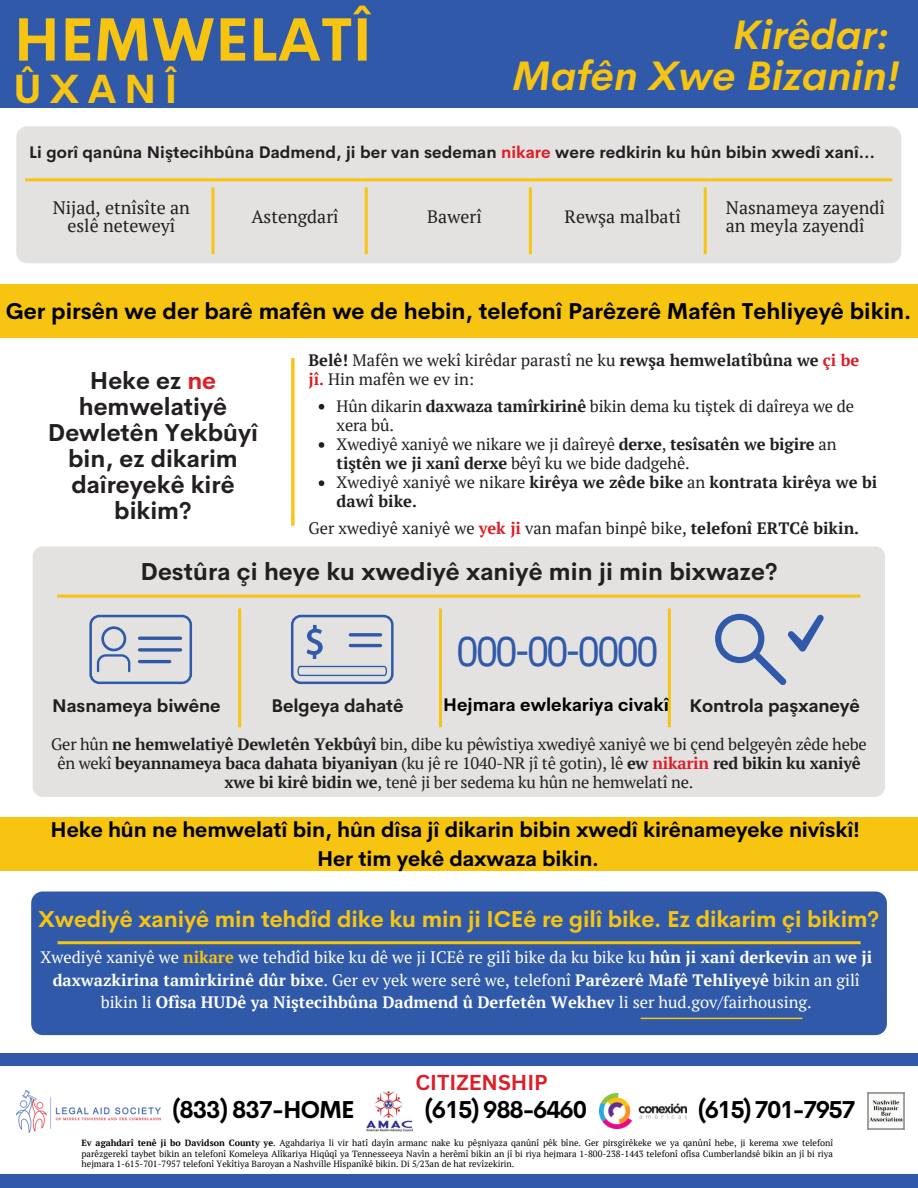
<style>
.page{position:relative;width:918px;height:1188px;background:#fff}
.page>*{position:absolute;margin:0;border:0;box-sizing:border-box;transform-origin:0 0}
.t1{font:700 60px "Cerebri Sans";color:#f7c411}
.t2{font:42px "IBM Plex Sans Cond";letter-spacing:-.075em;color:#305aa9}
.t3{font:italic 700 40.5px "Cerebri Sans";letter-spacing:.005em;color:#f7c411}
.t4{font:700 40.05px "Cerebri Sans";letter-spacing:.19em;color:#f7c411}
.t5{font:700 24px/25.8px "Cerebri Sans";color:#231f20;text-align:center}
.t6{font:700 24px "Cerebri Sans";letter-spacing:-.05em;color:#000}
.t7{font:700 22.5px "Cerebri Sans";color:#000}
.t8{font:700 22.5px "Cerebri Sans";letter-spacing:-.005em;color:#f7c411}
.t9{font:700 21px "Cerebri Sans";letter-spacing:-.005em;color:#000}
.t10{font:700 21px "Canva Sans";color:#dc1f26}
.t11{font:18px/18px "PT Serif";color:#231f20;text-align:center}
.t12{font:700 18px "Cerebri Sans";letter-spacing:-.005em;color:#231f20}
.t13{font:700 18px "Cerebri Sans";color:#000}
.t14{font:16.5px/19.2px "PT Serif";letter-spacing:-.01em;color:#231f20}
.t15{font:16.5px/22.5px "PT Serif";color:#fff;text-align:center}
.t16{font:700 16.5px "Cerebri Sans";letter-spacing:.005em;color:#231f20}
.t17{font:700 16.5px/19.2px "PT Serif";color:#231f20}
.t18{font:9px/10.5px "PT Serif";color:#000;text-align:justify}
.s1{color:#dc1f26}
.s2{font-weight:700}
.s3{font-weight:700;color:#dc1f26}
.s4{font-weight:400}
.s5{font-weight:700;color:#f7c411}
</style>
<div class="page">
<hr style="left:291px;top:358px;width:3px;height:168px;background:#f7c411">
<div style="left:0;top:0;width:918px;height:108px;background:#305aa9"></div>
<div style="left:0;top:284px;width:918px;height:54px;background:#f7c411"></div>
<div style="left:0;top:1053px;width:918px;height:135px;background:#305aa9"></div>
<div style="left:0;top:1066px;width:918px;height:108px;background:#fff"></div>
<div style="left:16px;top:126px;width:885px;height:137px;background:#e3e2e1;border-radius:11px"></div>
<hr style="left:211px;top:187px;width:3px;height:67px;background:#f7c411">
<hr style="left:365px;top:187px;width:3px;height:67px;background:#f7c411">
<hr style="left:529px;top:187px;width:3px;height:67px;background:#f7c411">
<hr style="left:704px;top:187px;width:3px;height:67px;background:#f7c411">
<hr style="left:25px;top:178px;width:867px;height:3px;background:#f7c411">
<div style="left:31px;top:892px;width:856px;height:143px;background:#305aa9;border-radius:11px"></div>
<hr style="left:57px;top:941px;width:804px;height:3px;background:#f7c411">
<hr style="left:641px;top:1018px;width:161px;height:1px;background:#f7c411">
<div style="left:33px;top:546px;width:852px;height:251px;background:#e3e2e1;border-radius:10px"></div>
<hr style="left:57px;top:595px;width:803px;height:3px;background:#f7c411">
<hr style="left:238px;top:608px;width:3px;height:119px;background:#f7c411">
<hr style="left:439px;top:608px;width:3px;height:119px;background:#f7c411">
<hr style="left:668px;top:608px;width:3px;height:119px;background:#f7c411">
<div style="left:89px;top:615px;width:103px;height:69px;border:3px solid #305aa9;border-radius:9px"></div>
<div style="left:101px;top:626px;width:25px;height:25px;border:3px solid #305aa9;border-radius:50%"></div>
<svg style="left:96px;top:654px;width:35px;height:19px"></svg>
<svg style="left:138px;top:637px;width:44px;height:3px"></svg>
<svg style="left:138px;top:648px;width:44px;height:4px"></svg>
<svg style="left:138px;top:660px;width:33px;height:3px"></svg>
<div style="left:291px;top:615px;width:103px;height:69px;border:3px solid #305aa9;border-radius:9px"></div>
<svg style="left:349px;top:644px;width:33px;height:3px"></svg>
<svg style="left:297px;top:665px;width:90px;height:12px"></svg>
<svg style="left:349px;top:633px;width:33px;height:4px"></svg>
<svg style="left:306px;top:625px;width:17px;height:34px"></svg>
<svg style="left:715px;top:614px;width:109px;height:71px"></svg>
<div style="left:0;top:817px;width:918px;height:54px;background:#f7c411"></div>
<svg style="left:319px;top:404px;width:5px;height:6px"></svg>
<svg style="left:319px;top:442px;width:5px;height:6px"></svg>
<svg style="left:319px;top:480px;width:5px;height:6px"></svg>
<img style="left:867px;top:1092px;width:37px;height:38px">
<img style="left:599px;top:1093px;width:87px;height:35px">
<img style="left:17px;top:1090px;width:144px;height:42px">
<img style="left:366px;top:1091px;width:47px;height:41px">
<p class="t1" style="left:14px;top:1px;width:360px">HEMWELATÎ</p>
<p class="t4" style="left:14px;top:63px;width:165px">ÛXANÎ</p>
<p class="t3" style="left:733px;top:9px;width:158px">Kirêdar:</p>
<p class="t3" style="left:513px;top:49px;width:389px">Mafên Xwe Bizanin!</p>
<p class="t16" style="left:29px;top:141px;width:847px">Li gorî qanûna Niştecihbûna Dadmend, ji ber van sedeman <span class="s1">nikare</span> were redkirin ku hûn bibin xwedî xanî…</p>
<p class="t11" style="left:53px;top:199px;width:139px">Nijad, etnîsîte an eslê neteweyî</p>
<p class="t11" style="left:251px;top:207px;width:89px">Astengdarî</p>
<p class="t11" style="left:427px;top:208px;width:56px">Bawerî</p>
<p class="t11" style="left:565px;top:207px;width:118px">Rewşa malbatî</p>
<p class="t11" style="left:726px;top:199px;width:161px;text-align:left">Nasnameya zayendî an meyla zayendî</p>
<p class="t7" style="left:6px;top:296px;width:907px">Ger pirsên we der barê mafên we de hebin, telefonî Parêzerê Mafên Tehliyeyê bikin.</p>
<p class="t5" style="left:48px;top:368px;width:212px">Heke ez <span class="s1">ne </span>hemwelatiyê<br>Dewletên Yekbûyî bin, ez dikarim daîreyekê kirê bikim?</p>
<p class="t14" style="left:309px;top:350px;width:552px"><span class="s2">Belê!</span> Mafên we wekî kirêdar parastî ne ku <span class="s2">rewşa hemwelatîbûna we</span> <span class="s3">çi be jî.</span> Hin mafên we ev in:</p>
<p class="t14" style="left:337px;top:396px;width:519px">Hûn dikarin <span class="s2">daxwaza tamîrkirinê</span> bikin dema ku tiştek di daîreya we de xera bû.</p>
<p class="t14" style="left:337px;top:434px;width:501px">Xwediyê xaniyê we nikare we ji daîreyê <span class="s2">derxe</span>, <span class="s2">tesîsatên we bigire</span> an <span class="s2">tiştên we ji xanî derxe</span> bêyî ku we bide dadgehê.</p>
<p class="t17" style="left:337px;top:472px;width:542px"><span class="s4">Xwediyê xaniyê we nikare</span> kirêya we zêde bike <span class="s4">an</span> kontrata kirêya we bi dawî bike.</p>
<p class="t14" style="left:309px;top:519px;width:552px">Ger xwediyê xaniyê we <span class="s3">yek ji</span> van mafan binpê bike, <span class="s2">telefonî ERTCê bikin.</span></p>
<p class="t5" style="left:140px;top:559px;width:639px">Destûra çi heye ku xwediyê xaniyê min ji min bixwaze?</p>
<p class="t2" style="left:456px;top:623px;width:204px">000-00-0000</p>
<p class="t13" style="left:443px;top:693px;width:227px">Hejmara ewlekariya civakî</p>
<p class="t12" style="left:52px;top:694px;width:170px">Nasnameya biwêne</p>
<p class="t12" style="left:272px;top:694px;width:133px">Belgeya dahatê</p>
<p class="t12" style="left:689px;top:694px;width:172px">Kontrola paşxaneyê</p>
<p class="t14" style="left:51px;top:734px;width:817px;text-align:center">Ger hûn <span class="s2">ne hemwelatiyê Dewletên Yekbûyî</span> bin, dibe ku pêwîstiya xwediyê xaniyê we bi çend belgeyên zêde hebe ên wekî <span class="s2">beyannameya baca dahata biyaniyan</span> (ku jê re 1040-NR jî tê gotin), lê <span class="s2">ew</span> <span class="s3">nikarin</span> <span class="s2">red bikin ku xaniyê xwe bi kirê bidin we</span>, tenê ji ber sedema ku hûn ne hemwelatî ne.</p>
<p class="t9" style="left:51px;top:816px;width:811px">Heke hûn ne hemwelatî bin, hûn dîsa jî dikarin bibin xwedî kirênameyeke nivîskî!</p>
<p class="t9" style="left:317px;top:845px;width:284px">Her tim yekê daxwaza bikin.</p>
<p class="t8" style="left:38px;top:905px;width:843px">Xwediyê xaniyê min tehdîd dike ku min ji ICEê re gilî bike. Ez dikarim çi bikim?</p>
<p class="t15" style="left:40px;top:946px;width:833px">Xwediyê xaniyê we <span class="s5">nikare</span> we tehdîd bike ku dê we ji ICEê re gilî bike da ku bike ku <span class="s2">hûn ji xanî derkevin</span> an <span class="s2">we ji daxwazkirina tamîrkirinê dûr bixe</span>. Ger ev yek were serê we, telefonî <span class="s2">Parêzerê Mafê Tehliyeyê</span> bikin an gilî bikin li <span class="s2">Ofîsa HUDê ya Niştecihbûna Dadmend û Derfetên Wekhev</span> li ser hud.gov/fairhousing.</p>
<p class="t10" style="left:416px;top:1068px;width:134px">CITIZENSHIP</p>
<p class="t6" style="left:172px;top:1094px;width:184px">(833) 837-HOME</p>
<p class="t6" style="left:425px;top:1094px;width:164px">(615) 988-6460</p>
<p class="t6" style="left:698px;top:1094px;width:159px">(615) 701-7957</p>
<p class="t18" style="left:82px;top:1137px;width:753px"><span class="s2">Ev agahdarî tenê ji bo Davidson County ye</span>. Agahdariya li vir hatî dayîn armanc nake ku pêşniyaza qanûnî pêk bîne. Ger pirsgirêkeke we ya qanûnî hebe, ji kerema xwe telefonî parêzgerekî taybet bikin an telefonî Komeleya Alîkariya Hiqûqî ya Tennesseeya Navîn a herêmî bikin an jî bi riya hejmara 1-800-238-1443 telefonî ofîsa Cumberlandsê bikin an jî bi riya hejmara 1-615-701-7957 telefonî Yekîtiya Baroyan a Nashville Hîspanîkê bikin. Di 5/23an de hat revîzekirin.</p>
</div>
